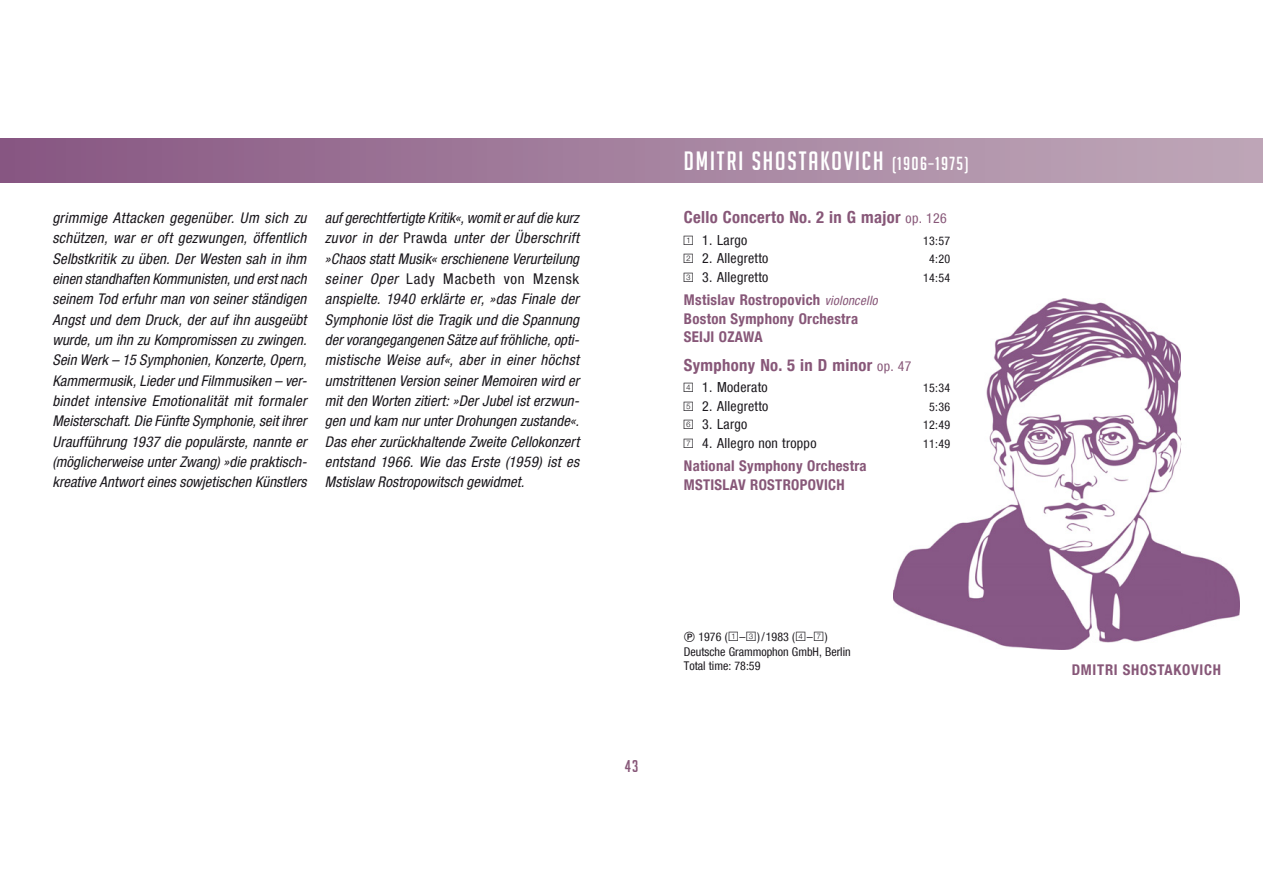
<style>
.page{position:relative;width:1263px;height:893px;background:#fff}
.page>*{position:absolute;margin:0;border:0;box-sizing:border-box;transform-origin:0 0}
.t1{font:25.95px "Big Noodle Titling";letter-spacing:.075em;color:#fff}
.t2{font:700 condensed 16.65px "Helvetica Neue LT Com";letter-spacing:.02em;color:#875778}
.t3{font:16.65px "Big Noodle Titling";color:#875778}
.t4{font:italic condensed 14.85px/20.4px "Helvetica Neue LT Com";letter-spacing:.005em;color:#1a171c;text-align:justify}
.t5{font:700 condensed 14.85px/18.5px "Helvetica Neue LT Com";letter-spacing:.02em;color:#875778}
.t6{font:700 condensed 14.85px "Helvetica Neue LT Com";letter-spacing:.05em;color:#875778}
.t7{font:condensed 13.8px "Helvetica Neue LT Com";letter-spacing:.02em;color:#1a171c}
.t8{font:condensed 12px/14.4px "Helvetica Neue LT Com";color:#1a171c}
.s1{font-style:normal}
.s2{font-size:18.45px}
.s3{font-weight:400;font-size:13.8px}
.s4{font-family:"Grammophon No 2";font-stretch:normal}
.s5{font-weight:400;font-style:italic;font-size:12.9px}
.s6{font-family:"Deutsche Bahn AG Three";font-stretch:normal}
.s7{font-family:"Grammophon No 2";font-stretch:normal;font-size:13.8px}
</style>
<div class="page">
<div style="left:0;top:138px;width:1263px;height:45px;background:linear-gradient(to right,#885783,#c0aaba)"></div>
<img style="left:893px;top:299px;width:347px;height:350px">
<p class="t4" style="left:52px;top:210px;width:256px">grimmige Attacken gegenüber. Um sich zu schützen, war er oft gezwungen, öffentlich Selbstkritik zu üben. Der Westen sah in ihm einen standhaften Kommunisten, und erst nach seinem Tod erfuhr man von seiner ständigen Angst und dem Druck, der auf ihn ausgeübt wurde, um ihn zu Kompromissen zu zwingen.<br>Sein Werk – 15 Symphonien, Konzerte, Opern, Kammermusik, Lieder und Filmmusiken – ver&shy;bindet intensive Emotionalität mit formaler Meisterschaft. Die Fünfte Symphonie, seit ihrer Uraufführung 1937 die populärste, nannte er (möglicherweise unter Zwang) »die praktisch&shy;kreative Antwort eines sowjetischen Künstlers</p>
<p class="t4" style="left:325px;top:210px;width:256px">auf gerechtfertigte Kritik«, womit er auf die kurz zuvor in der <span class="s1">Prawda</span> unter der Überschrift »Chaos statt Musik« erschienene Verurteilung seiner Oper <span class="s1">Lady Macbeth von Mzensk </span>anspielte. 1940 erklärte er, »das Finale der Symphonie löst die Tragik und die Spannung der vorangegangenen Sätze auf fröhliche, opti&shy;mistische Weise auf«, aber in einer höchst umstrittenen Version seiner Memoiren wird er mit den Worten zitiert: »Der Jubel ist erzwun&shy;gen und kam nur unter Drohungen zustande«.<br>Das eher zurückhaltende Zweite Cellokonzert entstand 1966. Wie das Erste (1959) ist es Mstislaw Rostropowitsch gewidmet.</p>
<h1 class="t1" style="left:684px;top:147px;width:286px">DMITRI SHOSTAKOVICH <span class="s2">(1906–1975)</span></h1>
<p class="t2" style="left:684px;top:212px;width:264px">Cello Concerto No. 2 in G major <span class="s3">op. 126</span></p>
<p class="t7" style="left:684px;top:235px;width:65px"><span class="s4">A</span> 1. Largo</p>
<p class="t8" style="left:923px;top:235px;width:28px">13:57</p>
<p class="t7" style="left:684px;top:253px;width:86px"><span class="s4">B</span> 2. Allegretto</p>
<p class="t8" style="left:929px;top:253px;width:22px">4:20</p>
<p class="t7" style="left:684px;top:272px;width:86px"><span class="s4">C</span> 3. Allegretto</p>
<p class="t8" style="left:923px;top:272px;width:28px">14:54</p>
<p class="t5" style="left:684px;top:293px;width:195px">Mstislav Rostropovich <span class="s5">violoncello<br></span>Boston Symphony Orchestra<br>SEIJI OZAWA</p>
<p class="t2" style="left:684px;top:359px;width:229px">Symphony No. 5 in D minor <span class="s3">op. 47</span></p>
<p class="t7" style="left:684px;top:382px;width:85px"><span class="s4">D</span> 1. Moderato</p>
<p class="t8" style="left:923px;top:382px;width:28px">15:34</p>
<p class="t7" style="left:684px;top:401px;width:86px"><span class="s4">E</span> 2. Allegretto</p>
<p class="t8" style="left:929px;top:401px;width:22px">5:36</p>
<p class="t7" style="left:684px;top:419px;width:65px"><span class="s4">F</span> 3. Largo</p>
<p class="t8" style="left:923px;top:419px;width:28px">12:49</p>
<p class="t7" style="left:684px;top:438px;width:134px"><span class="s4">G</span> 4. Allegro non troppo</p>
<p class="t8" style="left:923px;top:438px;width:28px">11:49</p>
<p class="t5" style="left:684px;top:459px;width:184px">National Symphony Orchestra<br>MSTISLAV ROSTROPOVICH</p>
<p class="t3" style="left:625px;top:757px;width:15px">43</p>
<p class="t8" style="left:684px;top:631px;width:168px"><span class="s6">-</span> 1976 (<span class="s7">A</span>–<span class="s7">C</span>)/1983 (<span class="s7">D</span>–<span class="s7">G</span>)<br>Deutsche Grammophon GmbH, Berlin<br>Total time: 78:59</p>
<p class="t6" style="left:1072px;top:664px;width:151px">DMITRI SHOSTAKOVICH</p>
</div>
